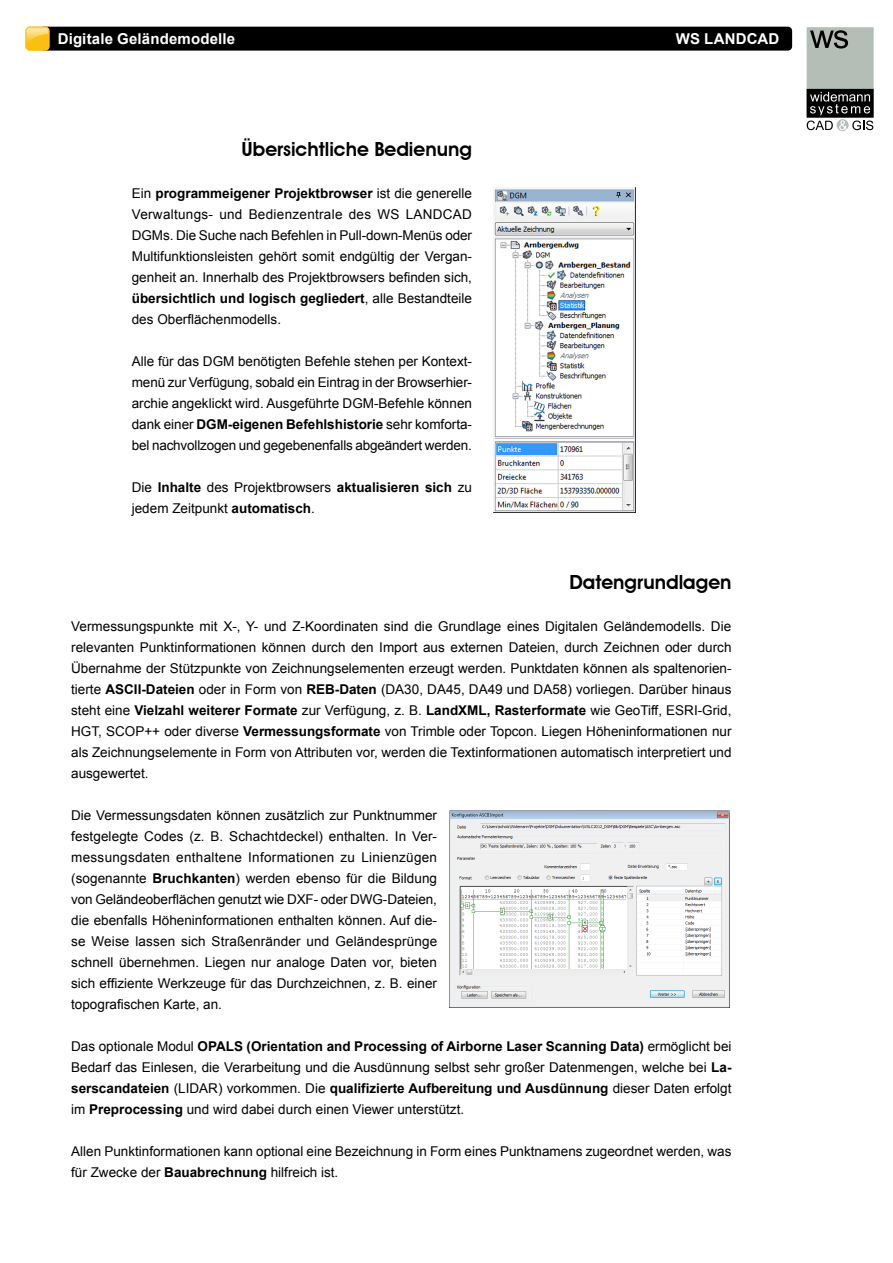
<style>
.page{position:relative;width:893px;height:1263px;background:#fff}
.page>*{position:absolute;margin:0;border:0;box-sizing:border-box;transform-origin:0 0}
.FS_Überschrift_2{font:600 19.5px "Avant Garde IT Cby BT";color:#000}
.t1{font:700 15px "Arial";letter-spacing:.01em;color:#fff}
.FS_Fließtext{font:13.5px/21px "Arial";color:#000;text-align:justify}
.s1{font-weight:700}
</style>
<div class="page">
<img style="left:494px;top:187px;width:141px;height:325px">
<img style="left:450px;top:810px;width:279px;height:197px">
<svg style="left:26px;top:27px;width:766px;height:24px;background:#0c0a06"></svg>
<div style="left:808px;top:28px;width:64px;height:87px;background:#b4bdb6"></div>
<div style="left:807px;top:27px;width:67px;height:89px;border:2px solid #b4bdb6"></div>
<div style="left:807px;top:89px;width:67px;height:29px;border:2px solid #000"></div>
<div style="left:837px;top:119px;width:12px;height:12px;background:#c0c7c1;border-radius:50%"></div>
<svg style="left:807px;top:92px;width:66px;height:38px"></svg>
<svg style="left:810px;top:30px;width:38px;height:19px"></svg>
<p class="t1" style="left:58px;top:29px;width:179px">Digitale Geländemodelle</p>
<p class="t1" style="left:676px;top:29px;width:105px">WS LANDCAD</p>
<p class="FS_Überschrift_2" style="left:242px;top:137px;width:232px">Übersichtliche Bedienung</p>
<p class="FS_Fließtext" style="left:132px;top:182px;width:342px">Ein <span class="s1">programmeigener Projektbrowser</span> ist die generelle Verwaltungs- und Bedienzentrale des WS LANDCAD DGMs. Die Suche nach Befehlen in Pull-down-Menüs oder Multifunktionsleisten gehört somit endgültig der Vergan&shy;genheit an. Innerhalb des Projektbrowsers befinden sich, <span class="s1">übersichtlich und logisch gegliedert</span>, alle Bestandteile des Oberflächenmodells.</p>
<p class="FS_Fließtext" style="left:132px;top:350px;width:342px">Alle für das DGM benötigten Befehle stehen per Kontext&shy;menü zur Verfügung, sobald ein Eintrag in der Browserhier&shy;archie angeklickt wird. Ausgeführte DGM-Befehle können dank einer <span class="s1">DGM-eigenen Befehlshistorie</span> sehr komforta&shy;bel nachvollzogen und gegebenenfalls abgeändert werden.</p>
<p class="FS_Fließtext" style="left:132px;top:476px;width:342px">Die <span class="s1">Inhalte</span> des Projektbrowsers <span class="s1">aktualisieren sich</span> zu jedem Zeitpunkt <span class="s1">automatisch</span>.</p>
<p class="FS_Überschrift_2" style="left:569px;top:570px;width:164px">Datengrundlagen</p>
<p class="FS_Fließtext" style="left:71px;top:616px;width:662px">Vermessungspunkte mit X-, Y- und Z-Koordinaten sind die Grundlage eines Digitalen Geländemodells. Die relevanten Punktinformationen können durch den Import aus externen Dateien, durch Zeichnen oder durch Übernahme der Stützpunkte von Zeichnungselementen erzeugt werden. Punktdaten können als spaltenorien&shy;tierte <span class="s1">ASCII-Dateien</span> oder in Form von <span class="s1">REB-Daten</span> (DA30, DA45, DA49 und DA58) vorliegen. Darüber hinaus steht eine <span class="s1">Vielzahl weiterer Formate</span> zur Verfügung, z. B. <span class="s1">LandXML, Rasterformate</span> wie GeoTiff, ESRI-Grid, HGT, SCOP++ oder diverse <span class="s1">Vermessungsformate</span> von Trimble oder Topcon. Liegen Höheninformationen nur als Zeichnungselemente in Form von Attributen vor, werden die Textinformationen automatisch interpretiert und ausgewertet.</p>
<p class="FS_Fließtext" style="left:71px;top:805px;width:368px">Die Vermessungsdaten können zusätzlich zur Punktnummer festgelegte Codes (z. B. Schachtdeckel) enthalten. In Ver&shy;messungsdaten enthaltene Informationen zu Linienzügen (sogenannte <span class="s1">Bruchkanten</span>) werden ebenso für die Bildung von Geländeoberflächen genutzt wie DXF- oder DWG-Dateien, die ebenfalls Höheninformationen enthalten können. Auf die&shy;se Weise lassen sich Straßenränder und Geländesprünge schnell übernehmen. Liegen nur analoge Daten vor, bieten sich effiziente Werkzeuge für das Durchzeichnen, z. B. einer topografischen Karte, an.</p>
<p class="FS_Fließtext" style="left:71px;top:1036px;width:662px">Das optionale Modul <span class="s1">OPALS (Orientation and Processing of Airborne Laser Scanning Data)</span> ermöglicht bei Bedarf das Einlesen, die Verarbeitung und die Ausdünnung selbst sehr großer Datenmengen, welche bei <span class="s1">La&shy;serscandateien</span> (LIDAR) vorkommen. Die <span class="s1">qualifizierte Aufbereitung und Ausdünnung</span> dieser Daten erfolgt im <span class="s1">Preprocessing</span> und wird dabei durch einen Viewer unterstützt.</p>
<p class="FS_Fließtext" style="left:71px;top:1141px;width:662px">Allen Punktinformationen kann optional eine Bezeichnung in Form eines Punktnamens zugeordnet werden, was für Zwecke der <span class="s1">Bauabrechnung</span> hilfreich ist.</p>
</div>
